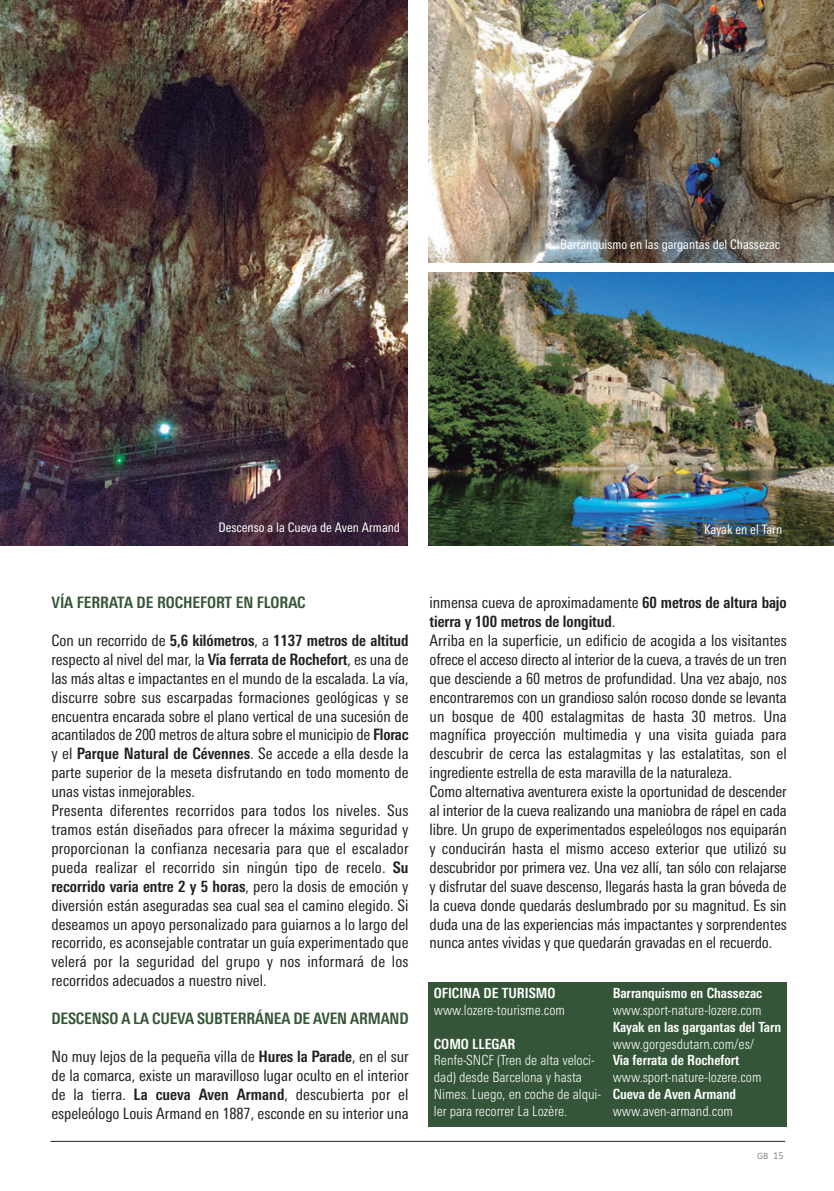
<style>
.page{position:relative;width:834px;height:1191px;background:#fff}
.page>*{position:absolute;margin:0;border:0;box-sizing:border-box;transform-origin:0 0}
.t1{font:condensed 15.75px/18.9px "Linotype Univers";letter-spacing:-.005em;color:#231f20}
.t2{font:700 condensed 15.75px "Linotype Univers";letter-spacing:-.01em;color:#345538}
.t3{font:300 condensed 14px/16.8px "Linotype Univers";color:#fff}
.t4{font:700 condensed 14px "Linotype Univers";color:#fff}
.t5{font:condensed 13.12px "Linotype Univers";color:#fff}
.t6{font:300 9.8px "Calibri";color:rgb(35 31 32/.7)}
.s1{font-weight:700}
.s2{font-size:10.5px}
</style>
<div class="page">
<hr style="left:50px;top:1141px;width:735px;height:1px;background:#231f20">
<img style="left:0;top:0;width:407px;height:546px">
<img style="left:428px;top:0;width:405px;height:262px">
<img style="left:428px;top:273px;width:405px;height:272px">
<div style="left:428px;top:981px;width:358px;height:145px;background:#345538"></div>
<p class="t5" style="left:560px;top:239px;width:221px">Barranquismo en las gargantas del Chassezac</p>
<p class="t5" style="left:218px;top:523px;width:183px">Descenso a la Cueva de Aven Armand</p>
<p class="t5" style="left:703px;top:525px;width:80px">Kayak en el Tarn</p>
<p class="t2" style="left:51px;top:597px;width:255px">VÍA FERRATA DE ROCHEFORT EN FLORAC</p>
<p class="t1" style="left:51px;top:632px;width:358px">Con un recorrido de <span class="s1">5,6 kilómetros</span>, a <span class="s1">1137 metros de altitud </span>respecto al nivel del mar, la <span class="s1">Vía ferrata de Rochefort</span>, es una de las más altas e impactantes en el mundo de la escalada. La vía, discurre sobre sus escarpadas formaciones geológicas y se encuentra encarada sobre el plano vertical de una sucesión de acantilados de 200 metros de altura sobre el municipio de <span class="s1">Florac </span>y el <span class="s1">Parque Natural de Cévennes</span>. Se accede a ella desde la parte superior de la meseta disfrutando en todo momento de unas vistas inmejorables.<br>Presenta diferentes recorridos para todos los niveles. Sus tramos están diseñados para ofrecer la máxima seguridad y proporcionan la confianza necesaria para que el escalador pueda realizar el recorrido sin ningún tipo de recelo. <span class="s1">Su recorrido varia entre 2 y 5 horas</span>, pero la dosis de emoción y diversión están aseguradas sea cual sea el camino elegido. Si deseamos un apoyo personalizado para guiarnos a lo largo del recorrido, es aconsejable contratar un guía experimentado que velerá por la seguridad del grupo y nos informará de los recorridos adecuados a nuestro nivel.</p>
<p class="t2" style="left:51px;top:1012px;width:358px">DESCENSO A LA CUEVA SUBTERRÁNEA DE AVEN ARMAND</p>
<p class="t1" style="left:51px;top:1048px;width:358px;text-align:justify">No muy lejos de la pequeña villa de <span class="s1">Hures la Parade</span>, en el sur de la comarca, existe un maravilloso lugar oculto en el interior de la tierra. <span class="s1">La cueva Aven Armand</span>, descubierta por el espeleólogo Louis Armand en 1887, esconde en su interior una</p>
<p class="t1" style="left:429px;top:594px;width:358px">inmensa cueva de aproximadamente <span class="s1">60 metros de altura bajo tierra y 100 metros de longitud</span>.<br>Arriba en la superficie, un edificio de acogida a los visitantes ofrece el acceso directo al interior de la cueva, a través de un tren que desciende a 60 metros de profundidad. Una vez abajo, nos encontraremos con un grandioso salón rocoso donde se levanta un bosque de 400 estalagmitas de hasta 30 metros. Una magnífica proyección multimedia y una visita guiada para descubrir de cerca las estalagmitas y las estalatitas, son el ingrediente estrella de esta maravilla de la naturaleza.<br>Como alternativa aventurera existe la oportunidad de descender al interior de la cueva realizando una maniobra de rápel en cada libre. Un grupo de experimentados espeleólogos nos equiparán y conducirán hasta el mismo acceso exterior que utilizó su descubridor por primera vez. Una vez allí, tan sólo con relajarse y disfrutar del suave descenso, llegarás hasta la gran bóveda de la cueva donde quedarás deslumbrado por su magnitud. Es sin duda una de las experiencias más impactantes y sorprendentes nunca antes vividas y que quedarán gravadas en el recuerdo.</p>
<p class="t4" style="left:434px;top:988px;width:123px">OFICINA DE TURISMO</p>
<p class="t3" style="left:434px;top:1003px;width:133px">www.lozere-tourisme.com</p>
<p class="t4" style="left:434px;top:1038px;width:83px">COMO LLEGAR</p>
<p class="t3" style="left:434px;top:1053px;width:169px">Renfe-SNCF (Tren de alta veloci&shy;dad) desde Barcelona y hasta<br>Nimes. Luego, en coche de alqui&shy;ler para recorrer La Lozère.</p>
<p class="t4" style="left:612px;top:988px;width:151px">Barranquismo en Chassezac</p>
<p class="t3" style="left:612px;top:1003px;width:150px">www.sport-nature-lozere.com</p>
<p class="t4" style="left:612px;top:1021px;width:170px">Kayak en las gargantas del Tarn</p>
<p class="t3" style="left:612px;top:1036px;width:143px">www.gorgesdutarn.com/es/</p>
<p class="t4" style="left:612px;top:1055px;width:128px">Via ferrata de Rochefort</p>
<p class="t3" style="left:612px;top:1070px;width:150px">www.sport-nature-lozere.com</p>
<p class="t4" style="left:612px;top:1089px;width:125px">Cueva de Aven Armand</p>
<p class="t3" style="left:612px;top:1103px;width:122px">www.aven-armand.com</p>
<p class="t6" style="left:756px;top:1149px;width:28px">GB <span class="s2">15</span></p>
</div>
